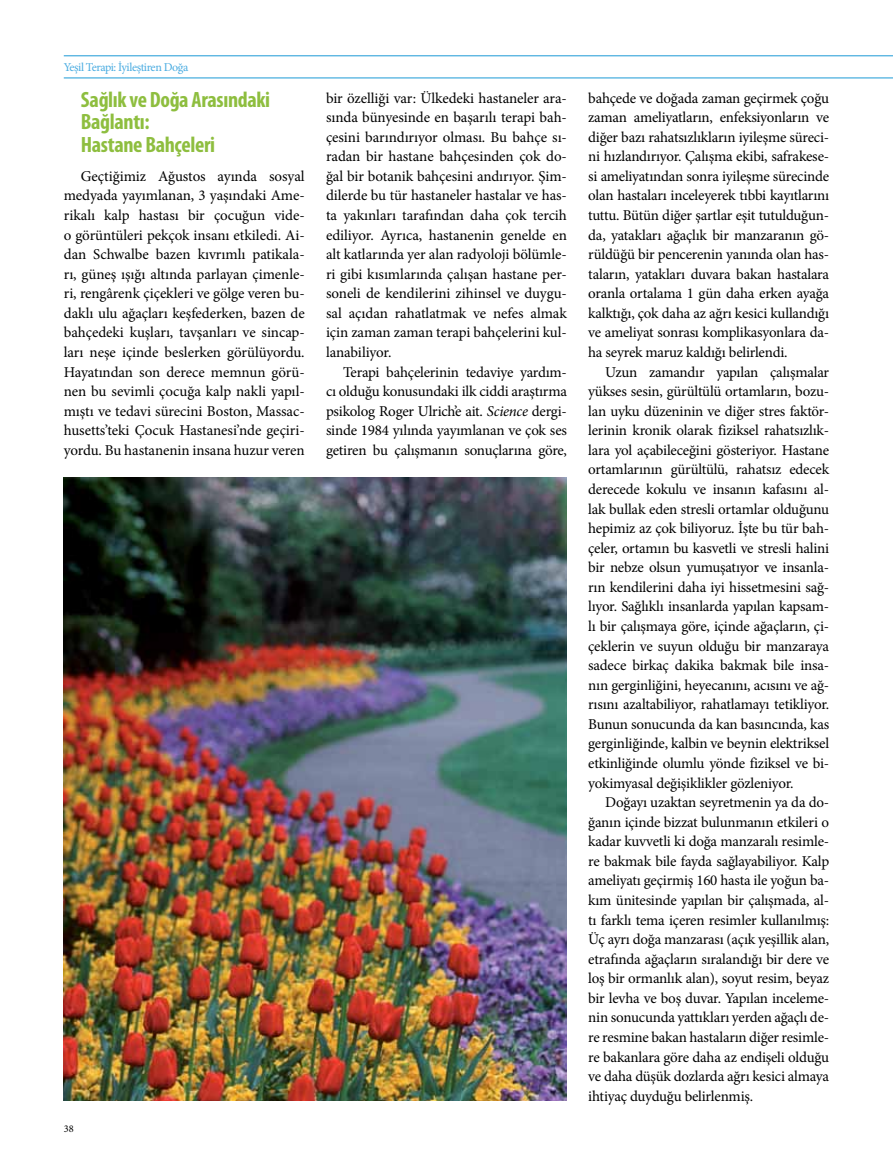
<style>
.page{position:relative;width:893px;height:1170px;background:#fff}
.page>*{position:absolute;margin:0;border:0;box-sizing:border-box;transform-origin:0 0}
.t1{font:700 condensed 22.2px/22.2px "Myriad Pro";letter-spacing:-.015em;color:#8ebe3f}
.t2{font:15px/19.5px "Minion Pro";letter-spacing:-.015em;color:#000;text-align:justify}
.t3{font:12px "Minion Pro";letter-spacing:-.035em;color:#4aace1}
.t4{font:10.35px "Minion Pro";color:#000}
.s1{font-style:italic}
</style>
<div class="page">
<hr style="left:64px;top:78px;width:829px;height:1px;background:#1c9ad6">
<hr style="left:64px;top:56px;width:829px;height:1px;background:#1c9ad6">
<img style="left:63px;top:477px;width:503px;height:623px">
<p class="t3" style="left:64px;top:59px;width:126px">Yeşil Terapi: İyileştiren Doğa</p>
<h1 class="t1" style="left:81px;top:88px;width:191px">Sağlık ve Doğa Arasındaki<br>Bağlantı:<br>Hastane Bahçeleri</h1>
<p class="t2" style="left:64px;top:166px;width:242px;text-indent:17px">Geçtiğimiz Ağustos ayında sosyal medyada yayımlanan, 3 yaşındaki Ame&shy;rikalı kalp hastası bir çocuğun vide&shy;o görüntüleri pekçok insanı etkiledi. Ai&shy;dan Schwalbe bazen kıvrımlı patikala&shy;rı, güneş ışığı altında parlayan çimenle&shy;ri, rengârenk çiçekleri ve gölge veren bu&shy;daklı ulu ağaçları keşfederken, bazen de bahçedeki kuşları, tavşanları ve sincap&shy;ları neşe içinde beslerken görülüyordu.<br>Hayatından son derece memnun görü&shy;nen bu sevimli çocuğa kalp nakli yapıl&shy;mıştı ve tedavi sürecini Boston, Massac&shy;husetts’teki Çocuk Hastanesi’nde geçiri&shy;yordu. Bu hastanenin insana huzur veren</p>
<p class="t4" style="left:64px;top:1121px;width:11px">38</p>
<p class="t2" style="left:326px;top:88px;width:242px">bir özelliği var: Ülkedeki hastaneler ara&shy;sında bünyesinde en başarılı terapi bah&shy;çesini barındırıyor olması. Bu bahçe sı&shy;radan bir hastane bahçesinden çok do&shy;ğal bir botanik bahçesini andırıyor. Şim&shy;dilerde bu tür hastaneler hastalar ve has&shy;ta yakınları tarafından daha çok tercih ediliyor. Ayrıca, hastanenin genelde en alt katlarında yer alan radyoloji bölümle&shy;ri gibi kısımlarında çalışan hastane per&shy;soneli de kendilerini zihinsel ve duygu&shy;sal açıdan rahatlatmak ve nefes almak için zaman zaman terapi bahçelerini kul&shy;lanabiliyor.</p>
<p class="t2" style="left:326px;top:362px;width:242px;text-indent:17px">Terapi bahçelerinin tedaviye yardım&shy;cı olduğu konusundaki ilk ciddi araştırma psikolog Roger Ulrich’e ait. <span class="s1">Science</span> dergi&shy;sinde 1984 yılında yayımlanan ve çok ses getiren bu çalışmanın sonuçlarına göre,</p>
<p class="t2" style="left:588px;top:88px;width:242px">bahçede ve doğada zaman geçirmek çoğu zaman ameliyatların, enfeksiyonların ve diğer bazı rahatsızlıkların iyileşme süreci&shy;ni hızlandırıyor. Çalışma ekibi, safrakese&shy;si ameliyatından sonra iyileşme sürecinde olan hastaları inceleyerek tıbbi kayıtlarını tuttu. Bütün diğer şartlar eşit tutulduğun&shy;da, yatakları ağaçlık bir manzaranın gö&shy;rüldüğü bir pencerenin yanında olan has&shy;taların, yatakları duvara bakan hastalara oranla ortalama 1 gün daha erken ayağa kalktığı, çok daha az ağrı kesici kullandığı ve ameliyat sonrası komplikasyonlara da&shy;ha seyrek maruz kaldığı belirlendi.</p>
<p class="t2" style="left:588px;top:362px;width:242px;text-indent:17px">Uzun zamandır yapılan çalışmalar yükses sesin, gürültülü ortamların, bozu&shy;lan uyku düzeninin ve diğer stres faktör&shy;lerinin kronik olarak fiziksel rahatsızlık&shy;lara yol açabileceğini gösteriyor. Hastane ortamlarının gürültülü, rahatsız edecek derecede kokulu ve insanın kafasını al&shy;lak bullak eden stresli ortamlar olduğunu hepimiz az çok biliyoruz. İşte bu tür bah&shy;çeler, ortamın bu kasvetli ve stresli halini bir nebze olsun yumuşatıyor ve insanla&shy;rın kendilerini daha iyi hissetmesini sağ&shy;lıyor. Sağlıklı insanlarda yapılan kapsam&shy;lı bir çalışmaya göre, içinde ağaçların, çi&shy;çeklerin ve suyun olduğu bir manzaraya sadece birkaç dakika bakmak bile insa&shy;nın gerginliğini, heyecanını, acısını ve ağ&shy;rısını azaltabiliyor, rahatlamayı tetikliyor.<br>Bunun sonucunda da kan basıncında, kas gerginliğinde, kalbin ve beynin elektriksel etkinliğinde olumlu yönde fiziksel ve bi&shy;yokimyasal değişiklikler gözleniyor.</p>
<p class="t2" style="left:588px;top:792px;width:242px;text-indent:17px">Doğayı uzaktan seyretmenin ya da do&shy;ğanın içinde bizzat bulunmanın etkileri o kadar kuvvetli ki doğa manzaralı resimle&shy;re bakmak bile fayda sağlayabiliyor. Kalp ameliyatı geçirmiş 160 hasta ile yoğun ba&shy;kım ünitesinde yapılan bir çalışmada, al&shy;tı farklı tema içeren resimler kullanılmış:<br>Üç ayrı doğa manzarası (açık yeşillik alan, etrafında ağaçların sıralandığı bir dere ve loş bir ormanlık alan), soyut resim, beyaz bir levha ve boş duvar. Yapılan inceleme&shy;nin sonucunda yattıkları yerden ağaçlı de&shy;re resmine bakan hastaların diğer resimle&shy;re bakanlara göre daha az endişeli olduğu ve daha düşük dozlarda ağrı kesici almaya ihtiyaç duyduğu belirlenmiş.</p>
</div>
